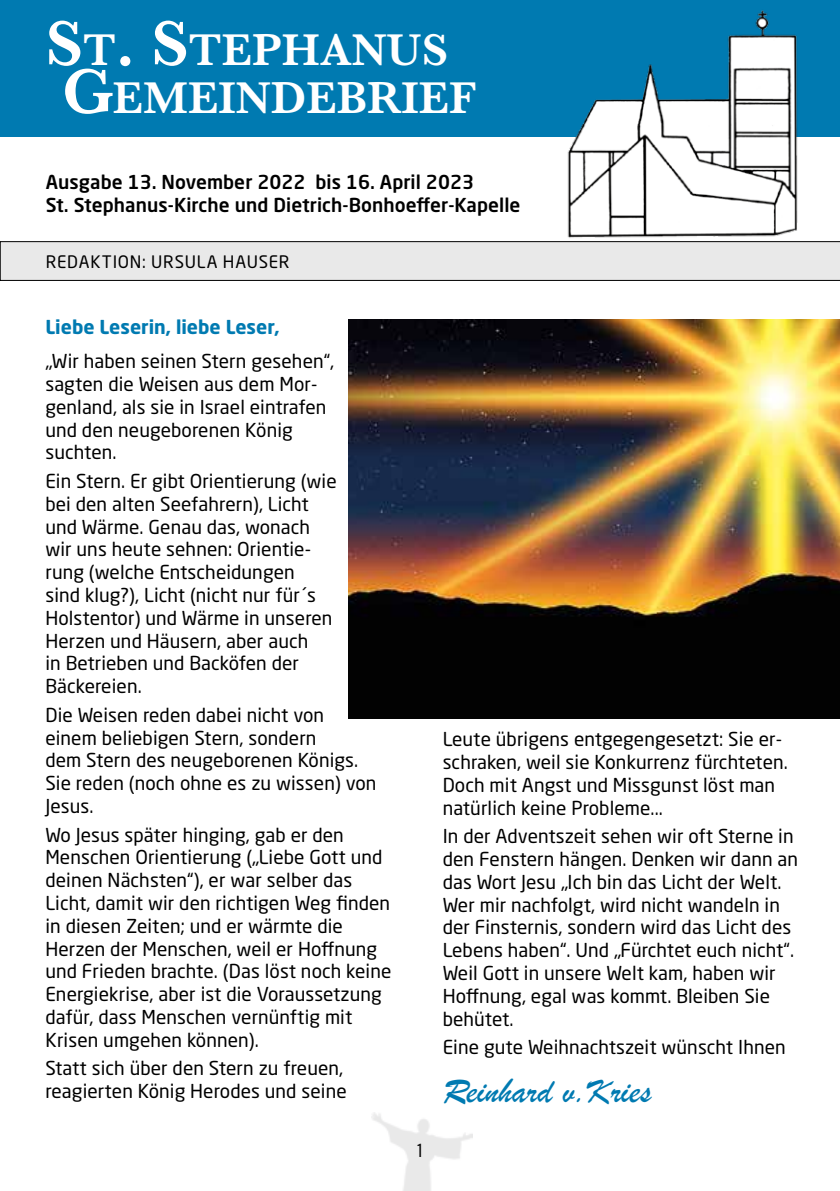
<style>
.page{position:relative;width:840px;height:1191px;background:#fff}
.page>*{position:absolute;margin:0;border:0;box-sizing:border-box;transform-origin:0 0}
.t1{font:600 46.2px/48px "Baskerville";color:#fff}
.t2{font:36.4px "Brush Script";color:#007ab1}
.t3{font:20px "Acumin Pro Cond";color:#000}
.t4{font:19px/22.8px "Neo Sans W1 G";letter-spacing:.005em;color:#000}
.t5{font:500 19px/22.8px "Neo Sans W1 G";letter-spacing:.005em;color:#000}
.t6{font:700 19px "Neo Sans W1 G";color:#007ab1}
.t7{font:17px "Neo Sans W1 G";letter-spacing:.045em;color:#000}
.s1{font-size:66px}
</style>
<div class="page">
<img style="left:371px;top:1112px;width:101px;height:79px">
<div style="left:0;top:0;width:839px;height:136px;background:#007ab1"></div>
<svg style="left:0;top:241px;width:839px;height:40px;background:#ddd"></svg>
<img style="left:564px;top:10px;width:233px;height:228px">
<img style="left:348px;top:319px;width:491px;height:399px">
<h1 class="t1" style="left:62px;top:26px;width:416px;text-indent:-16px"><span class="s1">S</span>T<span class="s1">. S</span>TEPHANUS<br><span class="s1">G</span>EMEINDEBRIEF</h1>
<p class="t5" style="left:46px;top:170px;width:476px">Ausgabe 13. November 2022 bis 16. April 2023<br>St. Stephanus-Kirche und Dietrich-Bonhoeffer-Kapelle</p>
<p class="t7" style="left:46px;top:251px;width:245px">REDAKTION: URSULA HAUSER</p>
<p class="t6" style="left:45px;top:315px;width:235px">Liebe Leserin, liebe Leser,</p>
<p class="t4" style="left:45px;top:349px;width:290px">„Wir haben seinen Stern gesehen“, sagten die Weisen aus dem Mor&shy;genland, als sie in Israel eintrafen und den neugeborenen König suchten.</p>
<p class="t4" style="left:45px;top:469px;width:293px">Ein Stern. Er gibt Orientierung (wie bei den alten Seefahrern), Licht und Wärme. Genau das, wonach wir uns heute sehnen: Orientie&shy;rung (welche Entscheidungen<br>sind klug?), Licht (nicht nur für´s<br>Holstentor) und Wärme in unseren<br>Herzen und Häusern, aber auch<br>in Betrieben und Backöfen der<br>Bäckereien.</p>
<p class="t4" style="left:45px;top:703px;width:332px">Die Weisen reden dabei nicht von einem beliebigen Stern, sondern<br>dem Stern des neugeborenen Königs.<br>Sie reden (noch ohne es zu wissen) von<br>Jesus.</p>
<p class="t4" style="left:45px;top:823px;width:347px">Wo Jesus später hinging, gab er den Menschen Orientierung („Liebe Gott und deinen Nächsten“), er war selber das Licht, damit wir den richtigen Weg finden in diesen Zeiten; und er wärmte die Herzen der Menschen, weil er Hoffnung und Frieden brachte. (Das löst noch keine Energiekrise, aber ist die Voraussetzung dafür, dass Menschen vernünftig mit Krisen umgehen können).</p>
<p class="t4" style="left:45px;top:1056px;width:302px">Statt sich über den Stern zu freuen, reagierten König Herodes und seine</p>
<p class="t3" style="left:417px;top:1137px;width:7px">1</p>
<p class="t4" style="left:442px;top:727px;width:346px">Leute übrigens entgegengesetzt: Sie er&shy;schraken, weil sie Konkurrenz fürchteten.<br>Doch mit Angst und Missgunst löst man natürlich keine Probleme...</p>
<p class="t4" style="left:442px;top:824px;width:356px">In der Adventszeit sehen wir oft Sterne in den Fenstern hängen. Denken wir dann an das Wort Jesu „Ich bin das Licht der Welt.<br>Wer mir nachfolgt, wird nicht wandeln in der Finsternis, sondern wird das Licht des Lebens haben“. Und „Fürchtet euch nicht“.<br>Weil Gott in unsere Welt kam, haben wir Hoffnung, egal was kommt. Bleiben Sie behütet.</p>
<p class="t4" style="left:442px;top:1035px;width:344px">Eine gute Weihnachtszeit wünscht Ihnen</p>
<h2 class="t2" style="left:442px;top:1066px;width:210px">Reinhard v.Kries</h2>
</div>
